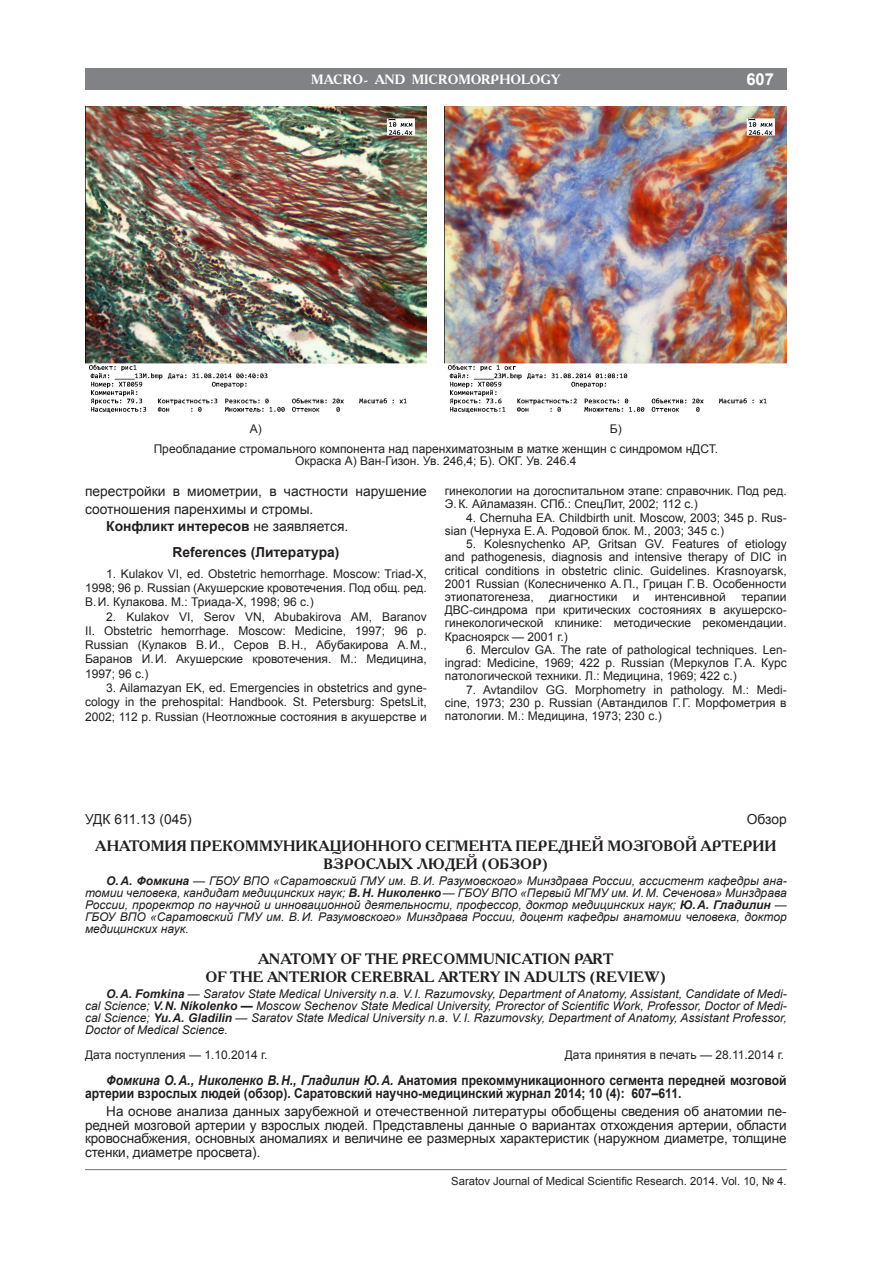
<style>
.page{position:relative;width:893px;height:1263px;background:#fff}
.page>*{position:absolute;margin:0;border:0;box-sizing:border-box;transform-origin:0 0}
.t1{font:700 16.5px "Arial";color:#fff}
.Заголовок_1{font:700 15px/18px "Academy C";color:#231f20;text-align:center}
.Заголовок_1_англ{font:700 15px/18px "Academy C";color:#231f20;text-align:center}
.Основной_текст{font:13.8px/17.2px "Arial";color:#231f20}
.Основной_текст-2{font:700 13.8px "Arial";color:#231f20}
.Библиография{font:700 13.8px "Arial";color:#231f20}
.УДК{font:13.8px "Arial";color:#231f20}
.Аннотация{font:13.5px/13.5px "Arial";letter-spacing:-.005em;color:#231f20;text-align:justify}
.Ссылка{font:700 13.5px/13.5px "Arial";color:#231f20;scale:.9 1}
.t2{font:700 13.5px "Academy C";color:#fff}
.Библиограф_список{font:12px/13.2px "Arial";color:#231f20;text-align:justify}
.Автор{font:italic 12px/12px "Arial";color:#231f20;text-align:justify}
.Автор_англ{font:italic 12px/12px "Arial";color:#231f20;text-align:justify}
.Подрисуночная{font:12px/12px "Arial";color:#231f20;text-align:center}
.Дата{font:12px "Arial";color:#231f20}
.t3{font:11.25px "Arial";color:#231f20}
.s1{font-weight:400}
.s2{font-weight:700}
.s3{font-weight:700;font-style:normal}
.s4{font-style:italic}
</style>
<div class="page">
<hr style="left:85px;top:1169px;width:702px;height:1px;background:#808285">
<div style="left:85px;top:68px;width:702px;height:21px;background:#808285"></div>
<img style="left:85px;top:106px;width:342px;height:306px">
<img style="left:445px;top:106px;width:342px;height:306px">
<p class="t2" style="left:311px;top:71px;width:251px">MACRO- AND MICROMORPHOLOGY</p>
<h1 class="t1" style="left:746px;top:68px;width:29px">607</h1>
<p class="Подрисуночная" style="left:250px;top:422px;width:13px">А)</p>
<p class="Подрисуночная" style="left:610px;top:422px;width:13px">Б)</p>
<p class="Подрисуночная" style="left:154px;top:443px;width:566px">Преобладание стромального компонента над паренхиматозным в матке женщин с синдромом нДСТ.<br>Окраска А) Ван-Гизон. Ув. 246,4; Б). ОКГ. Ув. 246.4</p>
<p class="Основной_текст" style="left:85px;top:483px;width:343px">перестройки в миометрии, в частности нарушение соотношения паренхимы и стромы.</p>
<p class="Основной_текст-2" style="left:106px;top:517px;width:243px">Конфликт интересов <span class="s1">не заявляется.</span></p>
<p class="Библиография" style="left:173px;top:543px;width:168px">References (Литература)</p>
<p class="Библиограф_список" style="left:85px;top:566px;width:343px;line-height:14.2px;text-indent:21px">1. Kulakov VI, ed. Obstetric hemorrhage. Moscow: Triad-X, 1998; 96 p. Russian (Акушерские кровотечения. Под общ. ред.<br>В.И. Кулакова. М.: Триада-Х, 1998; 96 с.)</p>
<p class="Библиограф_список" style="left:85px;top:609px;width:343px;line-height:14.2px;text-indent:21px">2. Kulakov VI, Serov VN, Abubakirova AM, Baranov II. Obstetric hemorrhage. Moscow: Medicine, 1997; 96 р.<br>Russian (Кулаков В.И., Серов В.Н., Абубакирова A.M., Баранов И.И. Акушерские кровотечения. М.: Медицина, 1997; 96 с.)</p>
<p class="Библиограф_список" style="left:85px;top:681px;width:343px;line-height:14.2px;text-indent:21px">3. Ailamazyan EK, ed. Emergencies in obstetrics and gyne&shy;cology in the prehospital: Handbook. St. Petersburg: SpetsLit, 2002; 112 р. Russian (Неотложные состояния в акушерстве и</p>
<p class="Библиограф_список" style="left:445px;top:484px;width:343px">гинекологии на догоспитальном этапе: справочник. Под ред.<br>Э.К. Айламазян. СПб.: СпецЛит, 2002; 112 с.)</p>
<p class="Библиограф_список" style="left:445px;top:511px;width:343px;text-indent:21px">4. Chernuha EA. Childbirth unit. Moscow, 2003; 345 р. Rus&shy;sian (Чернуха Е.А. Родовой блок. М., 2003; 345 с.)</p>
<p class="Библиограф_список" style="left:445px;top:537px;width:343px;text-indent:21px">5. Kolesnychenko AP, Gritsan GV. Features of etiology and pathogenesis, diagnosis and intensive therapy of DIC in critical conditions in obstetric clinic. Guidelines. Krasnoyarsk, 2001 Russian (Колесниченко А.П., Грицан Г.В. Особенности этиопатогенеза,</p>
<p class="Библиограф_список" style="left:549px;top:590px;width:70px">диагностики</p>
<p class="Библиограф_список" style="left:633px;top:590px;width:8px">и</p>
<p class="Библиограф_список" style="left:655px;top:590px;width:73px">интенсивной</p>
<p class="Библиограф_список" style="left:445px;top:590px;width:343px;text-indent:297px">терапии ДВС-синдрома при критических состояниях в акушерско&shy;гинекологической клинике: методические рекомендации.<br>Красноярск — 2001 г.)</p>
<p class="Библиограф_список" style="left:445px;top:643px;width:343px;text-indent:21px">6. Merculov GA. The rate of pathological techniques. Len&shy;ingrad: Medicine, 1969; 422 p. Russian (Меркулов Г.А. Курс патологической техники. Л.: Медицина, 1969; 422 с.)</p>
<p class="Библиограф_список" style="left:445px;top:683px;width:343px;text-indent:21px">7. Avtandilov GG. Morphometry in pathology. М.: Medi&shy;cine, 1973; 230 p. Russian (Автандилов Г.Г. Морфометрия в патологии. М.: Медицина, 1973; 230 с.)</p>
<p class="УДК" style="left:85px;top:810px;width:108px">УДК 611.13 (045)</p>
<p class="УДК" style="left:747px;top:810px;width:41px">Обзор</p>
<p class="Заголовок_1" style="left:95px;top:836px;width:683px">АНАТОМИЯ ПРЕКОММУНИКАЦИОННОГО СЕГМЕНТА ПЕРЕДНЕЙ МОЗГОВОЙ АРТЕРИИ<br>ВЗРОСЛЫХ ЛЮДЕЙ (ОБЗОР)</p>
<p class="Автор" style="left:85px;top:875px;width:703px;text-indent:21px"><span class="s2">О.А. Фомкина</span> — ГБОУ ВПО «Саратовский ГМУ им. В.И. Разумовского» Минздрава России, ассистент кафедры ана&shy;томии человека, кандидат медицинских наук; <span class="s2">В.Н. Николенко</span>— ГБОУ ВПО «Первый МГМУ им. И.М. Сеченова» Минздрава России, проректор по научной и инновационной деятельности, профессор, доктор медицинских наук; <span class="s2">Ю.А. Гладилин</span> — ГБОУ ВПО «Саратовский ГМУ им. В.И. Разумовского» Минздрава России, доцент кафедры анатомии человека, доктор медицинских наук.</p>
<p class="Заголовок_1_англ" style="left:206px;top:949px;width:462px">ANATOMY OF THE PRECOMMUNICATION PART<br>OF THE ANTERIOR CEREBRAL ARTERY IN ADULTS (REVIEW)</p>
<p class="Автор_англ" style="left:85px;top:988px;width:703px;text-indent:21px"><span class="s2">O.A. Fomkina</span> — Saratov State Medical University n.a. V.I. Razumovsky, Department of Anatomy, Assistant, Candidate of Medi&shy;cal Science; <span class="s2">V.N. Nikolenko</span> <span class="s3">—</span> Moscow Sechenov State Medical University, Prorector of Scientific Work, Professor, Doctor of Medi&shy;cal Science; <span class="s2">Yu.A. Gladilin</span> — Saratov State Medical University n.a. V.I. Razumovsky, Department of Anatomy, Assistant Professor, Doctor of Medical Science.</p>
<p class="Дата" style="left:85px;top:1046px;width:184px">Дата поступления — 1.10.2014 г.</p>
<p class="Дата" style="left:565px;top:1046px;width:221px">Дата принятия в печать — 28.11.2014 г.</p>
<p class="Ссылка" style="left:85px;top:1074px;width:781px;text-indent:21px"><span class="s4">Фомкина О.А., Николенко В.Н., Гладилин Ю.А.</span> Анатомия прекоммуникационного сегмента передней мозговой артерии взрослых людей (обзор). Саратовский научно-медицинский журнал 2014; 10 (4): 607–611.</p>
<p class="Аннотация" style="left:85px;top:1105px;width:703px;text-indent:21px">На основе анализа данных зарубежной и отечественной литературы обобщены сведения об анатомии пе&shy;редней мозговой артерии у взрослых людей. Представлены данные о вариантах отхождения артерии, области кровоснабжения, основных аномалиях и величине ее размерных характеристик (наружном диаметре, толщине стенки, диаметре просвета).</p>
<p class="t3" style="left:451px;top:1174px;width:337px">Saratov Journal of Medical Scientific Research. 2014. Vol. 10, № 4.</p>
</div>
